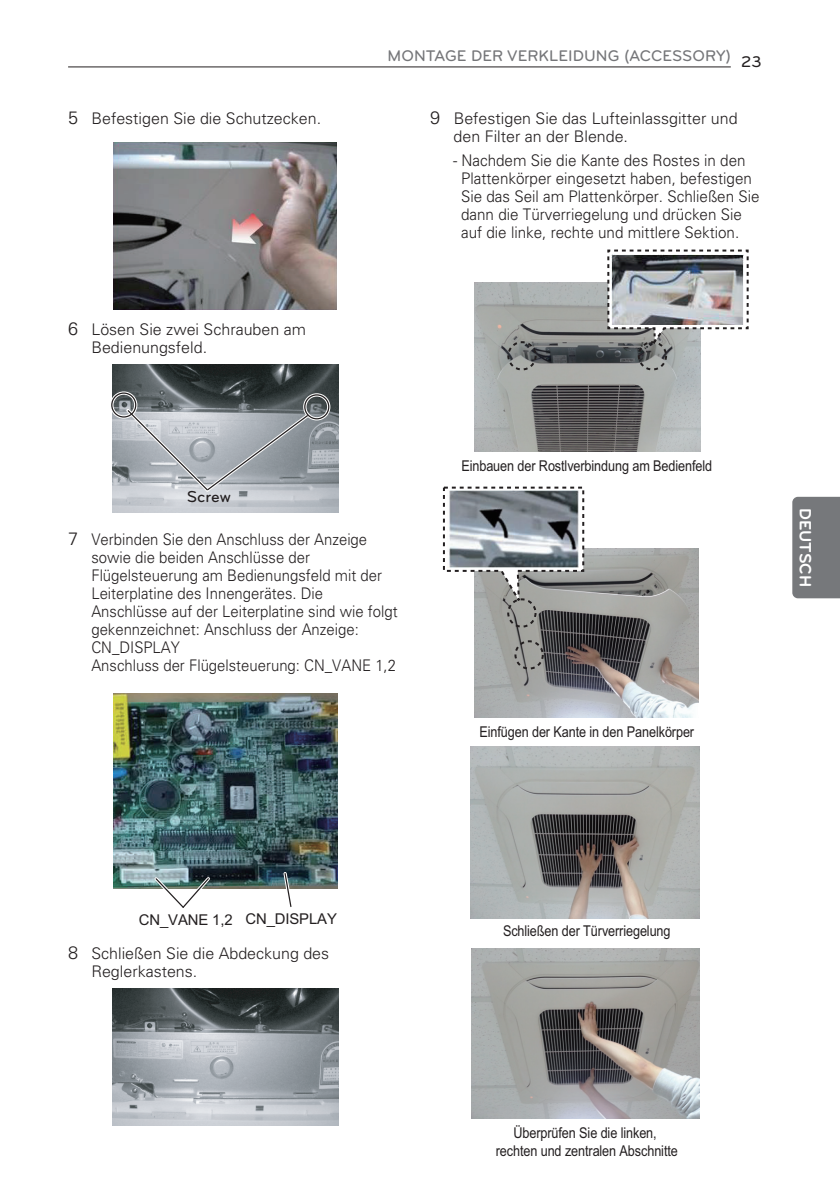
<style>
.page{position:relative;width:840px;height:1191px;background:#fff}
.page>*{position:absolute;margin:0;border:0;box-sizing:border-box;transform-origin:0 0}
.t1{font:700 17px "Bryant LG";color:#fff}
.t2{font:500 16.4px "Bryant LG";color:#231f20}
.t3{font:300 16px/18px "Univers";color:#231f20;scale:.93 1}
.t4{font:300 16px/18px "Univers";color:#231f20;scale:.95 1}
.t5{font:300 16px/18px "Univers";color:#231f20}
.t6{font:500 16px "Bryant LG";color:#757679}
.t7{font:500 16px "Bryant LG";color:#231f20}
.t8{font:14.8px/17.8px "Arial";letter-spacing:-.01em;color:#231f20;text-align:center;scale:.85 1}
.t9{font:14.8px "Arial";letter-spacing:-.01em;color:#231f20}
.s1{font-size:18px}
</style>
<div class="page">
<img style="left:113px;top:365px;width:225px;height:147px">
<div style="left:303px;top:393px;width:27px;height:27px;border:3px solid #fff;border-radius:50%"></div>
<div style="left:110px;top:391px;width:27px;height:27px;border:3px solid #fff;border-radius:50%"></div>
<svg style="left:123px;top:406px;width:189px;height:88px;background:#a9afb4"></svg>
<div style="left:304px;top:394px;width:25px;height:25px;border:1px solid #231f20;border-radius:50%"></div>
<div style="left:111px;top:392px;width:25px;height:25px;border:1px solid #231f20;border-radius:50%"></div>
<img style="left:113px;top:142px;width:223px;height:167px">
<img style="left:474px;top:549px;width:224px;height:168px">
<img style="left:474px;top:282px;width:225px;height:170px">
<svg style="left:506px;top:249px;width:242px;height:122px"></svg>
<img style="left:610px;top:255px;width:133px;height:70px">
<svg style="left:442px;top:486px;width:143px;height:184px"></svg>
<img style="left:447px;top:491px;width:131px;height:77px">
<img style="left:470px;top:746px;width:229px;height:172px">
<img style="left:471px;top:948px;width:228px;height:170px">
<img style="left:112px;top:988px;width:226px;height:137px">
<img style="left:113px;top:693px;width:224px;height:195px">
<svg style="left:281px;top:869px;width:13px;height:38px"></svg>
<svg style="left:151px;top:874px;width:62px;height:34px"></svg>
<hr style="left:68px;top:67px;width:662px;height:1px;background:#231f20">
<div style="left:792px;top:497px;width:47px;height:101px;background:#76787b"></div>
<p class="t5" style="left:68px;top:111px;width:254px"><span class="s1">5</span> Befestigen Sie die Schutzecken.</p>
<p class="t5" style="left:91px;top:322px;width:216px;text-indent:-23px"><span class="s1">6</span> Lösen Sie zwei Schrauben am<br>Bedienungsfeld.</p>
<p class="t6" style="left:387px;top:47px;width:345px">MONTAGE DER VERKLEIDUNG (ACCESSORY)</p>
<p class="t7" style="left:740px;top:52px;width:22px">23</p>
<p class="t5" style="left:453px;top:111px;width:285px;text-indent:-23px"><span class="s1">9</span> Befestigen Sie das Lufteinlassgitter und den Filter an der Blende.</p>
<p class="t4" style="left:461px;top:152px;width:315px;text-indent:-8px">- Nachdem Sie die Kante des Rostes in den Plattenkörper eingesetzt haben, befestigen Sie das Seil am Plattenkörper. Schließen Sie dann die Türverriegelung und drücken Sie auf die linke, rechte und mittlere Sektion.</p>
<p class="t2" style="left:187px;top:491px;width:46px">Screw</p>
<p class="t3" style="left:91px;top:531px;width:330px;text-indent:-23px"><span class="s1">7</span> Verbinden Sie den Anschluss der Anzeige sowie die beiden Anschlüsse der Flügelsteuerung am Bedienungsfeld mit der Leiterplatine des Innengerätes. Die Anschlüsse auf der Leiterplatine sind wie folgt gekennzeichnet: Anschluss der Anzeige:<br>CN_DISPLAY<br>Anschluss der Flügelsteuerung: CN_VANE 1,2</p>
<p class="t8" style="left:461px;top:459px;width:296px">Einbauen der Rostlverbindung am Bedienfeld</p>
<p class="t8" style="left:479px;top:724px;width:254px">Einfügen der Kante in den Panelkörper</p>
<p class="t1" style="left:811px;top:508px;width:81px;rotate:90deg">DEUTSCH</p>
<p class="t9" style="left:139px;top:914px;width:199px">CN_VANE 1,2 CN_DISPLAY</p>
<p class="t5" style="left:91px;top:945px;width:239px;text-indent:-23px"><span class="s1">8</span> Schließen Sie die Abdeckung des<br>Reglerkastens.</p>
<p class="t8" style="left:502px;top:923px;width:198px">Schließen der Türverriegelung</p>
<p class="t8" style="left:495px;top:1125px;width:216px">Überprüfen Sie die linken, rechten und zentralen Abschnitte</p>
</div>
